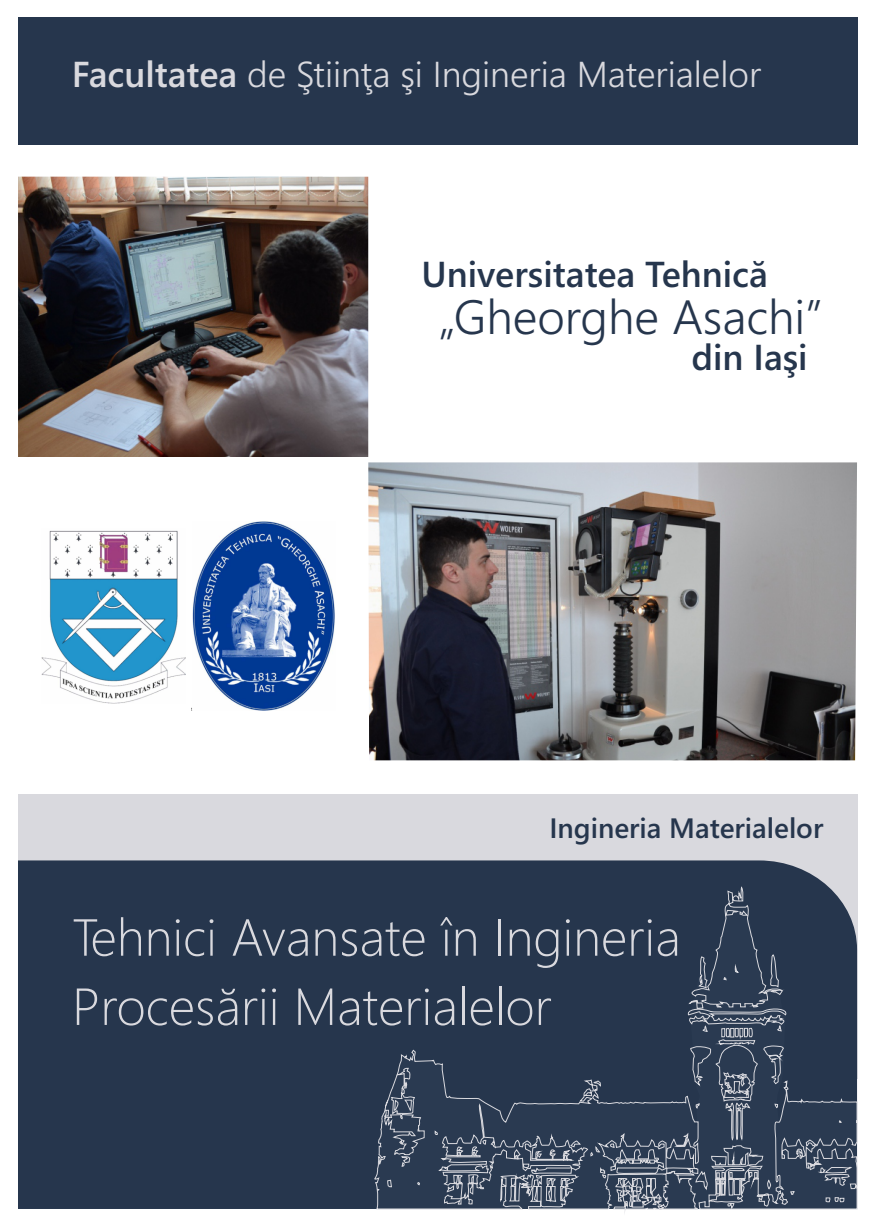
<style>
.page{position:relative;width:874px;height:1227px;background:#fff}
.page>*{position:absolute;margin:0;border:0;box-sizing:border-box;transform-origin:0 0}
.t1{font:300 52px/69.2px "Segoe UI";color:#d9d9de}
.t2{font:300 48px "Segoe UI";color:#26364d}
.t3{font:300 36px "Segoe UI";color:#d9d9de}
.t4{font:600 36px "Segoe UI";color:#26364d}
.t5{font:600 28px "Segoe UI";color:#26364d}
.s1{font-weight:600}
</style>
<div class="page">
<img style="left:192px;top:521px;width:143px;height:189px">
<img style="left:41px;top:530px;width:144px;height:173px">
<div style="left:18px;top:794px;width:839px;height:284px;background:#d9d9de"></div>
<div style="left:18px;top:860px;width:810px;height:348px;background:#26364d"></div>
<svg style="left:374px;top:886px;width:483px;height:323px;background:#334258"></svg>
<div style="left:18px;top:17px;width:839px;height:128px;background:#26364d"></div>
<img style="left:18px;top:176px;width:350px;height:280px">
<img style="left:368px;top:462px;width:489px;height:298px">
<p class="t3" style="left:72px;top:61px;width:691px"><span class="s1">Facultatea</span> de Ştiinţa şi Ingineria Materialelor</p>
<p class="t4" style="left:422px;top:261px;width:348px">Universitatea Tehnică</p>
<p class="t2" style="left:439px;top:299px;width:385px">„Gheorghe Asachi”</p>
<p class="t4" style="left:691px;top:344px;width:118px">din Iaşi</p>
<p class="t5" style="left:549px;top:817px;width:276px">Ingineria Materialelor</p>
<p class="t1" style="left:72px;top:907px;width:610px">Tehnici Avansate în Ingineria<br>Procesării Materialelor</p>
</div>
